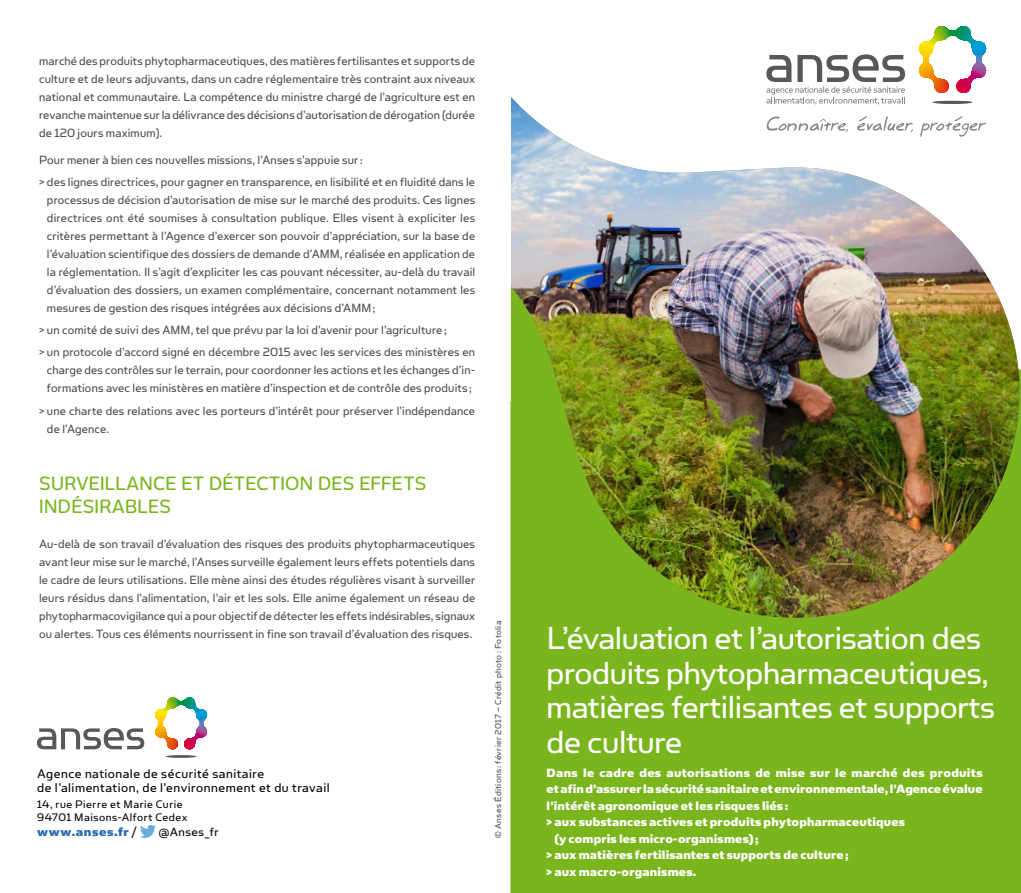
<style>
.page{position:relative;width:1021px;height:893px;background:#fff}
.page>*{position:absolute;margin:0;border:0;box-sizing:border-box;transform-origin:0 0}
.t1{font:36px/34.5px "Simian Text Orangutan";letter-spacing:-.01em;color:#fff}
.t2{font:500 18px/22.5px "New June";letter-spacing:.015em;color:#7ab51d}
.t3{font:14.25px/13.5px "Simian Text Orangutan";letter-spacing:.035em;color:#000}
.t4{font:13.5px/18px "Simian Text Orangutan";letter-spacing:.01em;color:#4b4b4d}
.t5{font:13.5px "Simian Text Chimpanzee";letter-spacing:.015em;color:#fff}
.t6{font:13.5px "Simian Text Chimpanzee";letter-spacing:.04em;color:#286aae}
.t7{font:13.5px "Simian Text Orangutan";letter-spacing:.035em;color:#000}
.t8{font:12.3px/13.5px "Simian Text Orangutan";letter-spacing:.035em;color:#000}
.t9{font:9.75px "Simian Text Orangutan";letter-spacing:.03em;color:#4b4b4d}
.s1{font-family:"Simian Text Orangutan";color:#000}
</style>
<div class="page">
<div style="left:510px;top:649px;width:510px;height:244px;background:#7ab51d"></div>
<div style="left:510px;top:632px;width:510px;height:17px;background:#7ab51d"></div>
<img style="left:510px;top:97px;width:510px;height:535px">
<div style="left:741px;top:0;width:269px;height:131px;background:#fff"></div>
<svg style="left:919px;top:26px;width:67px;height:67px"></svg>
<hr style="left:951px;top:60px;width:2px;height:34px;background:#e2001a">
<hr style="left:932px;top:101px;width:40px;height:3px;background:#58585a;border-radius:50%">
<svg style="left:766px;top:54px;width:139px;height:51px"></svg>
<svg style="left:766px;top:116px;width:220px;height:21px"></svg>
<svg style="left:155px;top:697px;width:52px;height:53px"></svg>
<hr style="left:166px;top:755px;width:30px;height:3px;background:#58585a;border-radius:50%">
<svg style="left:37px;top:728px;width:107px;height:21px"></svg>
<svg style="left:140px;top:825px;width:16px;height:13px"></svg>
<p class="t4" style="left:39px;top:52px;width:437px;text-align:justify">marché des produits phytopharmaceutiques, des matières fertilisantes et supports de culture et de leurs adjuvants, dans un cadre réglementaire très contraint aux niveaux national et communautaire. La compétence du ministre chargé de l’agriculture est en revanche maintenue sur la délivrance des décisions d’autorisation de dérogation (durée de 120 jours maximum).</p>
<p class="t4" style="left:39px;top:148px;width:437px;line-height:22.2px">Pour mener à bien ces nouvelles missions, l’Anses s’appuie sur:<br>&gt; des lignes directrices, pour gagner en transparence, en lisibilité et en fluidité dans le</p>
<p class="t4" style="left:47px;top:191px;width:430px;text-align:justify">processus de décision d’autorisation de mise sur le marché des produits. Ces lignes directrices ont été soumises à consultation publique. Elles visent à expliciter les critères permettant à l’Agence d’exercer son pouvoir d’appréciation, sur la base de l’évaluation scientifique des dossiers de demande d’AMM, réalisée en application de la réglementation. Il s’agit d’expliciter les cas pouvant nécessiter, au-delà du travail d’évaluation des dossiers, un examen complémentaire, concernant notamment les mesures de gestion des risques intégrées aux décisions d’AMM;</p>
<p class="t4" style="left:39px;top:319px;width:437px;line-height:22.2px">&gt; un comité de suivi des AMM, tel que prévu par la loi d’avenir pour l’agriculture ;<br>&gt; un protocole d’accord signé en décembre 2015 avec les services des ministères en</p>
<p class="t4" style="left:47px;top:361px;width:429px">charge des contrôles sur le terrain, pour coordonner les actions et les échanges d’in&shy;formations avec les ministères en matière d’inspection et de contrôle des produits ;</p>
<p class="t4" style="left:47px;top:401px;width:429px;text-indent:-8px">&gt; une charte des relations avec les porteurs d’intérêt pour préserver l’indépendance de l’Agence.</p>
<h2 class="t2" style="left:39px;top:472px;width:388px">SURVEILLANCE ET DÉTECTION DES EFFETS<br>INDÉSIRABLES</h2>
<p class="t4" style="left:39px;top:534px;width:437px;text-align:justify">Au-delà de son travail d’évaluation des risques des produits phytopharmaceutiques avant leur mise sur le marché, l’Anses surveille également leurs effets potentiels dans le cadre de leurs utilisations. Elle mène ainsi des études régulières visant à surveiller leurs résidus dans l’alimentation, l’air et les sols. Elle anime également un réseau de phytopharmacovigilance qui a pour objectif de détecter les effets indésirables, signaux ou alertes. Tous ces éléments nourrissent in fine son travail d’évaluation des risques.</p>
<p class="t3" style="left:37px;top:767px;width:294px">Agence nationale de sécurité sanitaire<br>de l’alimentation, de l’environnement et du travail</p>
<p class="t8" style="left:37px;top:797px;width:152px">14, rue Pierre et Marie Curie<br>94701 Maisons-Alfort Cedex</p>
<p class="t6" style="left:37px;top:824px;width:101px">www.anses.fr <span class="s1">/</span></p>
<p class="t7" style="left:159px;top:824px;width:61px">@Anses_fr</p>
<p class="t9" style="left:493px;top:838px;width:218px;rotate:-90deg">© Anses Éditions : février 2017 – Crédit photo : Fotolia</p>
<h1 class="t1" style="left:546px;top:621px;width:450px">L’évaluation et l’autorisation des produits phytopharmaceutiques, matières fertilisantes et supports de culture</h1>
<p class="t5" style="left:546px;top:765px;width:437px">Dans le cadre des autorisations de mise sur le marché des produits</p>
<p class="t5" style="left:546px;top:781px;width:437px">et afin d’assurer la sécurité sanitaire et environnementale, l’Agence évalue</p>
<p class="t5" style="left:546px;top:798px;width:243px">l’intérêt agronomique et les risques liés :</p>
<p class="t5" style="left:546px;top:814px;width:360px">&gt; aux substances actives et produits phytopharmaceutiques</p>
<p class="t5" style="left:554px;top:831px;width:206px">(y compris les micro-organismes);</p>
<p class="t5" style="left:546px;top:847px;width:303px">&gt; aux matières fertilisantes et supports de culture;</p>
<p class="t5" style="left:546px;top:864px;width:151px">&gt; aux macro-organismes.</p>
</div>
